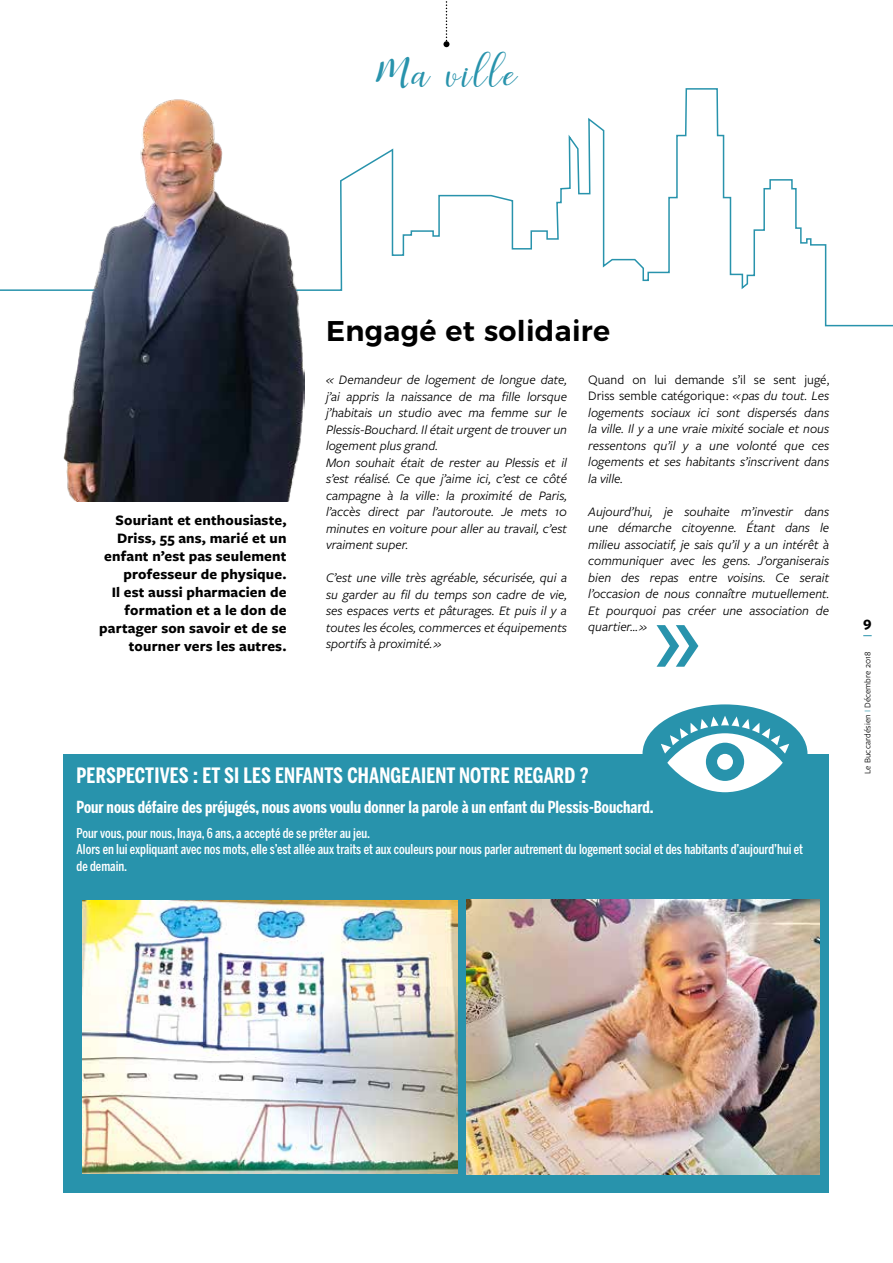
<style>
.page{position:relative;width:893px;height:1263px;background:#fff}
.page>*{position:absolute;margin:0;border:0;box-sizing:border-box;transform-origin:0 0}
.t1{font:45px "Faranisa Script";letter-spacing:.05em;color:#2893ac}
.t2{font:600 28.5px "Montserrat";letter-spacing:.01em;color:#000}
.t3{font:700 21px "Benton Sans Compressed";letter-spacing:.01em;color:#fff}
.t4{font:700 16.5px "Benton Sans Compressed";color:#fff}
.t5{font:700 15px/18px "Freight Sans Pro";letter-spacing:.01em;color:#000;text-align:right}
.t6{font:italic 13.5px/16.5px "Freight Sans Pro";color:#000;text-align:justify}
.t7{font:500 13.5px/16.5px "Benton Sans Compressed";color:#fff}
.t8{font:9px "Freight Sans Pro";letter-spacing:.01em;color:#000}
.s1{font-style:normal}
.s2{color:#2893ac}
</style>
<div class="page">
<svg style="left:443px;top:1px;width:6px;height:46px"></svg>
<svg style="left:0;top:88px;width:893px;height:239px"></svg>
<img style="left:64px;top:99px;width:241px;height:403px">
<svg style="left:657px;top:625px;width:41px;height:42px"></svg>
<div style="left:64px;top:754px;width:765px;height:439px;background:#2893ac"></div>
<img style="left:82px;top:901px;width:376px;height:272px">
<img style="left:466px;top:899px;width:353px;height:276px">
<div style="left:642px;top:704px;width:165px;height:99px;background:#2893ac;border-radius:50%"></div>
<svg style="left:661px;top:716px;width:128px;height:76px"></svg>
<h1 class="t1" style="left:375px;top:45px;width:144px">Ma ville</h1>
<p class="t5" style="left:99px;top:510px;width:189px">Souriant et enthousiaste,<br>Driss, 55 ans, marié et un enfant n’est pas seulement professeur de physique.<br>Il est aussi pharmacien de formation et a le don de partager son savoir et de se tourner vers les autres.</p>
<h2 class="t2" style="left:326px;top:308px;width:286px">Engagé et solidaire</h2>
<p class="t6" style="left:326px;top:371px;width:242px;text-align:left">« Demandeur de logement de longue date, j’ai appris la naissance de ma fille lorsque j’habitais un studio avec ma femme sur le Plessis-Bouchard. Il était urgent de trouver un logement plus grand.<br>Mon souhait était de rester au Plessis et il s’est réalisé. Ce que j’aime ici, c’est ce côté campagne à la ville : la proximité de Paris, l’accès direct par l’autoroute. Je mets 10 minutes en voiture pour aller au travail, c’est vraiment super.</p>
<p class="t6" style="left:326px;top:569px;width:242px">C’est une ville très agréable, sécurisée, qui a su garder au fil du temps son cadre de vie, ses espaces verts et pâturages. Et puis il y a toutes les écoles, commerces et équipements sportifs à proximité. »</p>
<p class="t6" style="left:588px;top:371px;width:242px"><span class="s1">Quand on lui demande s’il se sent jugé, Driss semble catégorique :</span> « pas du tout. Les logements sociaux ici sont dispersés dans la ville. Il y a une vraie mixité sociale et nous ressentons qu’il y a une volonté que ces logements et ses habitants s’inscrivent dans la ville.</p>
<p class="t6" style="left:588px;top:503px;width:242px">Aujourd’hui, je souhaite m’investir dans une démarche citoyenne. Étant dans le milieu associatif, je sais qu’il y a un intérêt à communiquer avec les gens. J’organiserais bien des repas entre voisins. Ce serait l’occasion de nous connaître mutuellement.<br>Et pourquoi pas créer une association de quartier… »</p>
<h3 class="t3" style="left:77px;top:763px;width:513px">PERSPECTIVES : ET SI LES ENFANTS CHANGEAIENT NOTRE REGARD ?</h3>
<p class="t4" style="left:77px;top:796px;width:578px">Pour nous défaire des préjugés, nous avons voulu donner la parole à un enfant du Plessis-Bouchard.</p>
<p class="t7" style="left:77px;top:824px;width:728px">Pour vous, pour nous, Inaya, 6 ans, a accepté de se prêter au jeu.<br>Alors en lui expliquant avec nos mots, elle s’est allée aux traits et aux couleurs pour nous parler autrement du logement social et des habitants d’aujourd’hui et de demain.</p>
<p class="t5" style="left:863px;top:612px;width:10px">9</p>
<p class="t8" style="left:862px;top:774px;width:124px;rotate:-90deg">Le Buccardésien <span class="s2">I</span> Décembre 2018</p>
</div>
